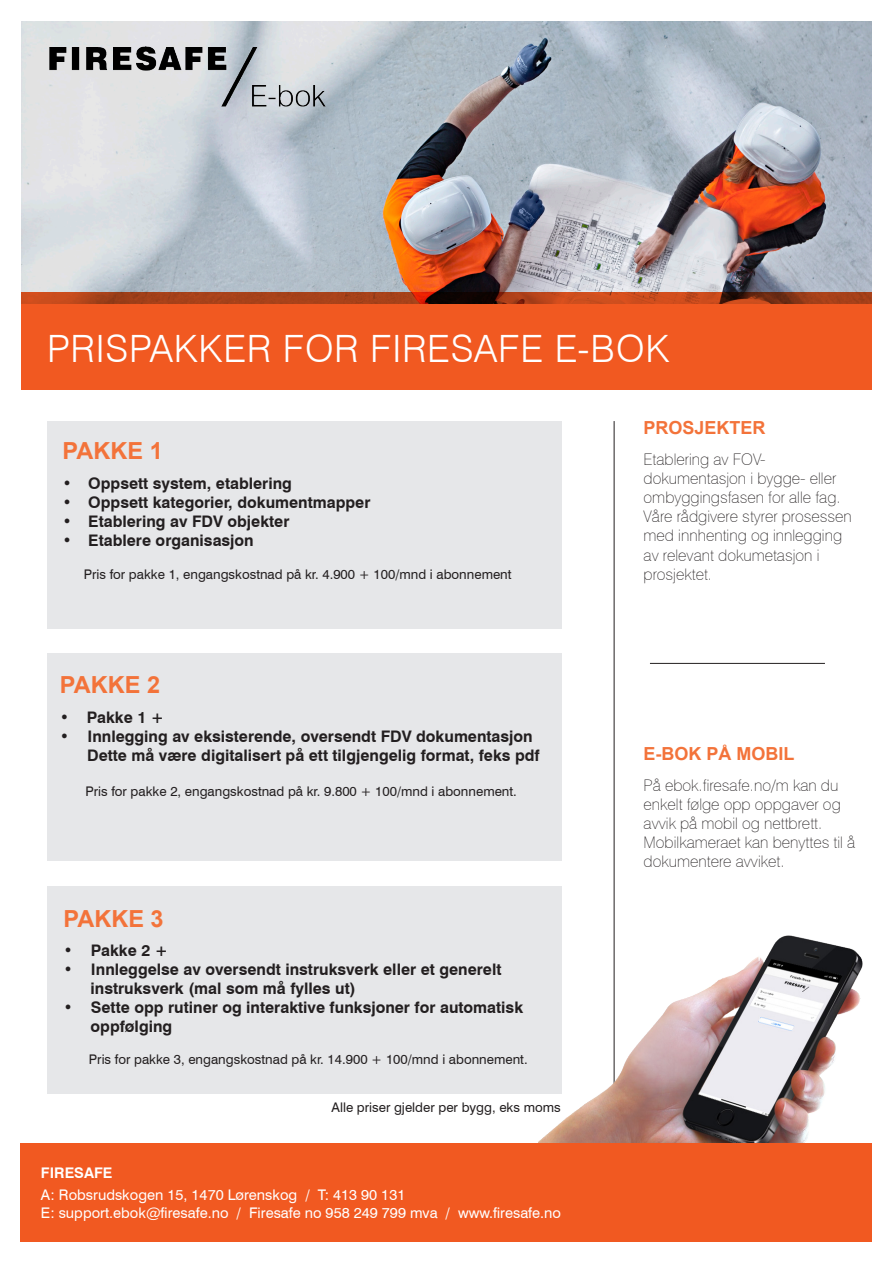
<style>
.page{position:relative;width:893px;height:1263px;background:#fff}
.page>*{position:absolute;margin:0;border:0;box-sizing:border-box;transform-origin:0 0}
.Brød{font:300 37.65px "Swiss 721 BT";letter-spacing:.02em;color:#fff}
.Brød-2{font:700 23.55px "Arial";color:#f3733a}
.Brød-3{font:700 18px "Arial";color:#f3733a}
.t1{font:100 16.05px/19.2px "Swiss 721 BT";color:#231f20}
.t2{font:700 15.9px/19px "Swiss 721 BT";color:#231f20}
.Brød-4{font:14.7px/21.3px "Swiss 721 BT";color:#fff}
.t3{font:13.35px "Swiss 721 BT";color:#231f20}
.s1{font-weight:400}
.s2{font-weight:700}
</style>
<div class="page">
<div style="left:47px;top:886px;width:514px;height:208px;background:#e6e7e9"></div>
<div style="left:47px;top:654px;width:514px;height:207px;background:#e6e7e9"></div>
<div style="left:47px;top:421px;width:514px;height:208px;background:#e6e7e9"></div>
<img style="left:21px;top:21px;width:851px;height:271px">
<svg style="left:21px;top:292px;width:851px;height:13px;background:#a63e17"></svg>
<div style="left:21px;top:305px;width:851px;height:85px;background:#f15921"></div>
<hr style="left:614px;top:421px;width:1px;height:682px;background:#231f20">
<img style="left:49px;top:47px;width:276px;height:66px">
<img style="left:538px;top:887px;width:325px;height:256px">
<div style="left:20px;top:1143px;width:852px;height:99px;background:#f15921"></div>
<hr style="left:650px;top:663px;width:175px;height:1px;background:#231f20">
<p class="Brød" style="left:47px;top:325px;width:624px">PRISPAKKER FOR FIRESAFE E-BOK</p>
<p class="Brød-2" style="left:63px;top:436px;width:102px">PAKKE 1</p>
<p class="t2" style="left:63px;top:473px;width:231px">• Oppsett system, etablering</p>
<p class="t2" style="left:63px;top:492px;width:309px">• Oppsett kategorier, dokumentmapper</p>
<p class="t2" style="left:63px;top:511px;width:228px">• Etablering av FDV objekter</p>
<p class="t2" style="left:63px;top:531px;width:193px">• Etablere organisasjon</p>
<p class="t3" style="left:84px;top:566px;width:429px">Pris for pakke 1, engangskostnad på kr. 4.900 + 100/mnd i abonnement</p>
<p class="Brød-2" style="left:60px;top:670px;width:102px">PAKKE 2</p>
<p class="t2" style="left:60px;top:707px;width:106px"><span class="s1">•</span> Pakke 1 +</p>
<p class="t2" style="left:87px;top:726px;width:454px;text-indent:-27px">• Innlegging av eksisterende, oversendt FDV dokumentasjon<br>Dette må være digitalisert på ett tilgjengelig format, feks pdf</p>
<p class="t3" style="left:85px;top:783px;width:433px">Pris for pakke 2, engangskostnad på kr. 9.800 + 100/mnd i abonnement.</p>
<p class="Brød-2" style="left:63px;top:903px;width:102px">PAKKE 3</p>
<p class="t2" style="left:63px;top:940px;width:106px">• Pakke 2 +</p>
<p class="t2" style="left:91px;top:959px;width:412px;text-indent:-27px">• Innleggelse av oversendt instruksverk eller et generelt instruksverk (mal som må fylles ut)</p>
<p class="t2" style="left:91px;top:998px;width:434px;text-indent:-27px">• Sette opp rutiner og interaktive funksjoner for automatisk oppfølging</p>
<p class="t3" style="left:89px;top:1051px;width:440px">Pris for pakke 3, engangskostnad på kr. 14.900 + 100/mnd i abonnement.</p>
<p class="t3" style="left:332px;top:1099px;width:231px">Alle priser gjelder per bygg, eks moms</p>
<p class="Brød-4" style="left:41px;top:1162px;width:366px"><span class="s2">FIRESAFE<br></span>A: Robsrudskogen 15, 1470 Lørenskog / T: 413 90 131</p>
<p class="Brød-4" style="left:41px;top:1201px;width:522px">E: support.ebok@firesafe.no / Firesafe no 958 249 799 mva / www.firesafe.no</p>
<p class="Brød-3" style="left:644px;top:416px;width:124px">PROSJEKTER</p>
<p class="t1" style="left:644px;top:449px;width:210px">Etablering av FOV&shy;dokumentasjon i bygge- eller ombyggingsfasen for alle fag.<br>Våre rådgivere styrer prosessen med innhenting og innlegging av relevant dokumetasjon i prosjektet.</p>
<p class="Brød-3" style="left:644px;top:742px;width:153px">E-BOK PÅ MOBIL</p>
<p class="t1" style="left:644px;top:775px;width:213px">På ebok.firesafe.no/m kan du enkelt følge opp oppgaver og avvik på mobil og nettbrett.<br>Mobilkameraet kan benyttes til å dokumentere avviket.</p>
</div>
